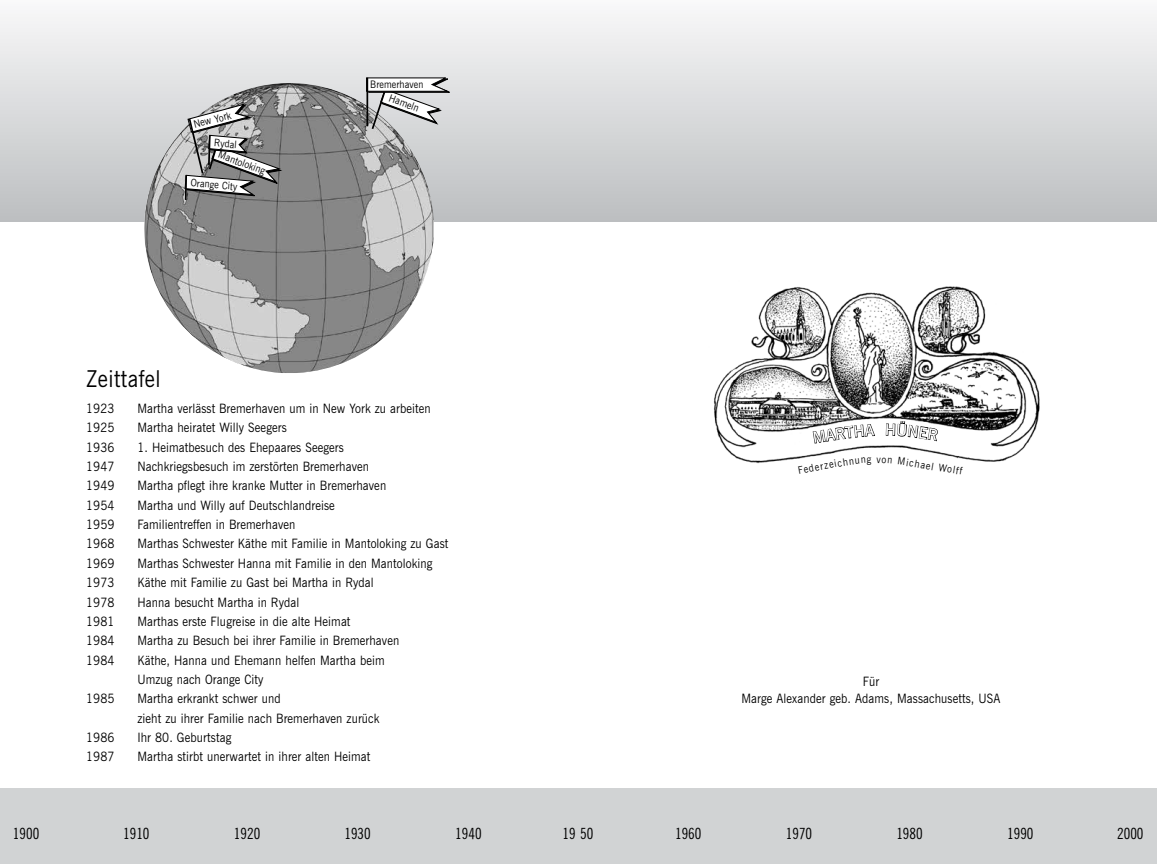
<style>
.page{position:relative;width:1157px;height:864px;background:#fff}
.page>*{position:absolute;margin:0;border:0;box-sizing:border-box;transform-origin:0 0}
.t1{font:23.25px "News Gothic BT";letter-spacing:.02em;color:#000;scale:.9 1}
.t2{font:condensed 15.45px "News Gothic BT";color:#000}
.t3{font:12.9px/19.4px "News Gothic BT";letter-spacing:.01em;color:#000;scale:.9 1}
.t4{font:10.35px "News Gothic BT";letter-spacing:.01em;color:#000;scale:.9 1}
</style>
<div class="page">
<div style="left:0;top:0;width:578px;height:221px;background:linear-gradient(to bottom,#f9f9f9,#bcbfc1)"></div>
<img style="left:144px;top:83px;width:290px;height:290px">
<svg style="left:366px;top:77px;width:85px;height:54px"></svg>
<hr style="left:366px;top:78px;width:2px;height:48px;background:#000">
<svg style="left:184px;top:103px;width:99px;height:99px"></svg>
<div style="left:0;top:788px;width:578px;height:75px;background:#d1d3d4"></div>
<img style="left:714px;top:286px;width:326px;height:178px">
<div style="left:578px;top:0;width:579px;height:221px;background:linear-gradient(to bottom,#f9f9f9,#bcbfc1)"></div>
<div style="left:578px;top:788px;width:579px;height:75px;background:#d1d3d4"></div>
<svg style="left:812px;top:423px;width:63px;height:20px"></svg>
<svg style="left:885px;top:420px;width:53px;height:21px"></svg>
<svg style="left:829px;top:457px;width:63px;height:7px"></svg>
<svg style="left:898px;top:457px;width:10px;height:7px"></svg>
<svg style="left:938px;top:463px;width:25px;height:1px"></svg>
<p class="t4" style="left:192px;top:118px;width:44px;rotate:-15deg">New York</p>
<p class="t4" style="left:221px;top:148px;width:56px;rotate:20deg">Mantoloking</p>
<p class="t4" style="left:215px;top:136px;width:27px;rotate:5deg">Rydal</p>
<p class="t4" style="left:191px;top:176px;width:54px;rotate:5deg">Orange City</p>
<p class="t4" style="left:370px;top:78px;width:60px">Bremerhaven</p>
<p class="t4" style="left:391px;top:92px;width:36px;rotate:20deg">Hameln</p>
<h1 class="t1" style="left:86px;top:364px;width:84px">Zeittafel</h1>
<p class="t3" style="left:86px;top:398px;width:33px">1923</p>
<p class="t3" style="left:137px;top:398px;width:327px">Martha verlässt Bremerhaven um in New York zu arbeiten</p>
<p class="t3" style="left:86px;top:417px;width:33px">1925</p>
<p class="t3" style="left:137px;top:417px;width:167px">Martha heiratet Willy Seegers</p>
<p class="t3" style="left:86px;top:437px;width:33px">1936</p>
<p class="t3" style="left:137px;top:437px;width:231px">1. Heimatbesuch des Ehepaares Seegers</p>
<p class="t3" style="left:86px;top:456px;width:33px">1947</p>
<p class="t3" style="left:137px;top:456px;width:259px">Nachkriegsbesuch im zerstörten Bremerhaven</p>
<p class="t3" style="left:86px;top:475px;width:33px">1949</p>
<p class="t3" style="left:137px;top:475px;width:278px">Martha pflegt ihre kranke Mutter in Bremerhaven</p>
<p class="t3" style="left:86px;top:495px;width:33px">1954</p>
<p class="t3" style="left:137px;top:495px;width:221px">Martha und Willy auf Deutschlandreise</p>
<p class="t3" style="left:86px;top:514px;width:33px">1959</p>
<p class="t3" style="left:137px;top:514px;width:177px">Familientreffen in Bremerhaven</p>
<p class="t3" style="left:86px;top:534px;width:33px">1968</p>
<p class="t3" style="left:137px;top:534px;width:347px">Marthas Schwester Käthe mit Familie in Mantoloking zu Gast</p>
<p class="t3" style="left:86px;top:553px;width:33px">1969</p>
<p class="t3" style="left:137px;top:553px;width:329px">Marthas Schwester Hanna mit Familie in den Mantoloking</p>
<p class="t3" style="left:86px;top:572px;width:33px">1973</p>
<p class="t3" style="left:137px;top:572px;width:264px">Käthe mit Familie zu Gast bei Martha in Rydal</p>
<p class="t3" style="left:86px;top:592px;width:33px">1978</p>
<p class="t3" style="left:137px;top:592px;width:181px">Hanna besucht Martha in Rydal</p>
<p class="t3" style="left:86px;top:611px;width:33px">1981</p>
<p class="t3" style="left:137px;top:611px;width:238px">Marthas erste Flugreise in die alte Heimat</p>
<p class="t3" style="left:86px;top:630px;width:33px">1984</p>
<p class="t3" style="left:137px;top:630px;width:292px">Martha zu Besuch bei ihrer Familie in Bremerhaven</p>
<p class="t3" style="left:86px;top:650px;width:33px">1984</p>
<p class="t3" style="left:137px;top:650px;width:276px">Käthe, Hanna und Ehemann helfen Martha beim<br>Umzug nach Orange City</p>
<p class="t3" style="left:86px;top:688px;width:33px">1985</p>
<p class="t3" style="left:137px;top:688px;width:271px">Martha erkrankt schwer und<br>zieht zu ihrer Familie nach Bremerhaven zurück</p>
<p class="t3" style="left:86px;top:727px;width:33px">1986</p>
<p class="t3" style="left:137px;top:727px;width:106px">Ihr 80. Geburtstag</p>
<p class="t3" style="left:86px;top:746px;width:33px">1987</p>
<p class="t3" style="left:137px;top:746px;width:260px">Martha stirbt unerwartet in ihrer alten Heimat</p>
<p class="t4" style="left:797px;top:464px;width:35px;rotate:-11deg">Federz</p>
<p class="t4" style="left:910px;top:456px;width:29px;rotate:10deg">chael</p>
<p class="t3" style="left:741px;top:673px;width:289px;line-height:16.8px;text-align:center">Für<br>Marge Alexander geb. Adams, Massachusetts, USA</p>
<p class="t2" style="left:13px;top:823px;width:28px">1900</p>
<p class="t2" style="left:123px;top:823px;width:28px">1910</p>
<p class="t2" style="left:233px;top:823px;width:28px">1920</p>
<p class="t2" style="left:344px;top:823px;width:28px">1930</p>
<p class="t2" style="left:455px;top:823px;width:28px">1940</p>
<p class="t2" style="left:562px;top:823px;width:33px">19 50</p>
<p class="t2" style="left:675px;top:823px;width:28px">1960</p>
<p class="t2" style="left:786px;top:823px;width:28px">1970</p>
<p class="t2" style="left:896px;top:823px;width:28px">1980</p>
<p class="t2" style="left:1007px;top:823px;width:28px">1990</p>
<p class="t2" style="left:1117px;top:823px;width:28px">2000</p>
</div>
